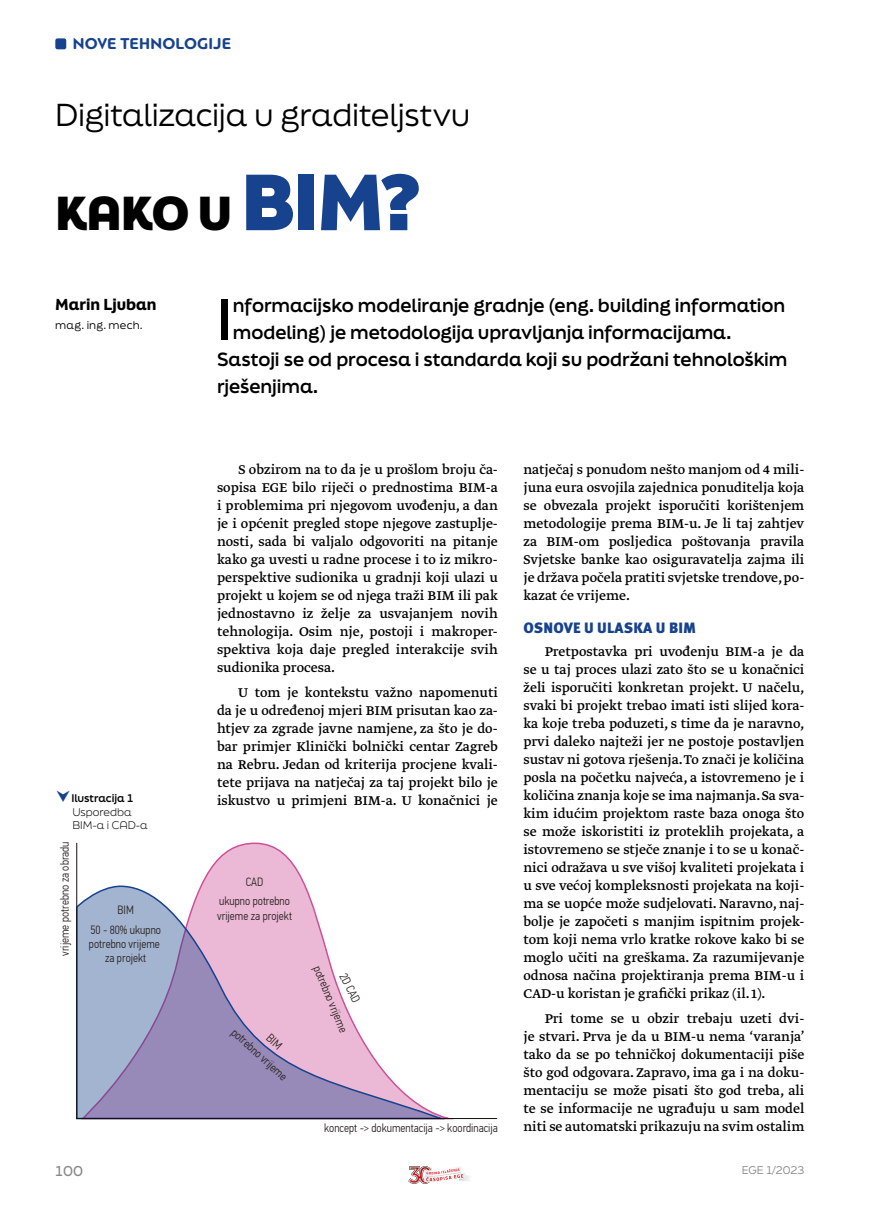
<style>
.page{position:relative;width:881px;height:1208px;background:#fff}
.page>*{position:absolute;margin:0;border:0;box-sizing:border-box;transform-origin:0 0}
.t1{font:700 54.45px "Final Six";color:#000}
.t2{font:800 45px "Final Six";color:#000}
.t3{font:30px "Final Six";letter-spacing:-.01em;color:#000}
.t4{font:700 18px "Final Six";letter-spacing:-.005em;color:#000}
.t5{font:700 16.5px "PF Bague Round Pro";letter-spacing:.01em;color:#17428d}
.t6{font:15px/18px "Greta Text Pro Regular Plus";color:#000;text-align:justify}
.t7{font:900 15px "Meta Pro";letter-spacing:.01em;color:#17428d}
.t8{font:900 15px "Final Six";color:#000}
.t9{font:500 13.5px "Final Six";color:#878787}
.t10{font:300 12px/19.6px "PF Din Text Cond Pro";color:#2b2523;text-align:center}
.t11{font:300 10.5px/12.6px "Final Six";color:#000}
.t12{font:10.5px "Final Six";letter-spacing:.02em;color:#000}
.t13{font:700 10.5px "Final Six";color:#000}
.t14{font:10.5px "Final Six";color:#878787}
.s1{font-size:75px;color:#17428d}
</style>
<div class="page">
<div style="left:55px;top:38px;width:11px;height:11px;background:#17428d;border-radius:2px"></div>
<svg style="left:408px;top:1166px;width:62px;height:17px"></svg>
<svg style="left:76px;top:842px;width:421px;height:277px"></svg>
<svg style="left:266px;top:1033px;width:16px;height:16px"></svg>
<p class="t5" style="left:73px;top:34px;width:160px">NOVE TEHNOLOGIJE</p>
<h3 class="t3" style="left:55px;top:93px;width:416px">Digitalizacija u graditeljstvu</h3>
<h2 class="t2" style="left:55px;top:180px;width:365px">KAKO U <span class="s1">BIM?</span></h2>
<p class="t8" style="left:55px;top:293px;width:103px">Marin Ljuban</p>
<p class="t12" style="left:55px;top:317px;width:89px">mag. ing. mech.</p>
<p class="t13" style="left:71px;top:790px;width:63px">Ilustracija 1</p>
<p class="t11" style="left:72px;top:805px;width:77px">Usporedba<br>BIM-a i CAD-a</p>
<p class="t10" style="left:55px;top:955px;width:115px;rotate:-90deg">vrijeme potrebno za obradu</p>
<p class="t10" style="left:90px;top:900px;width:72px">BIM<br>50 - 80% ukupno</p>
<p class="t10" style="left:89px;top:936px;width:72px;line-height:14.4px">potrebno vrijeme za projekt</p>
<h1 class="t1" style="left:217px;top:279px;width:17px">I</h1>
<p class="t4" style="left:233px;top:292px;width:553px">nformacijsko modeliranje gradnje (eng. building information</p>
<p class="t4" style="left:233px;top:319px;width:500px">modeling) je metodologija upravljanja informacijama.</p>
<p class="t4" style="left:217px;top:346px;width:571px">Sastoji se od procesa i standarda koji su podržani tehnološkim</p>
<p class="t4" style="left:217px;top:373px;width:103px">rješenjima.</p>
<p class="t6" style="left:217px;top:461px;width:282px;text-indent:21px">S obzirom na to da je u prošlom broju ča&shy;sopisa EGE bilo riječi o prednostima BIM-a i problemima pri njegovom uvođenju, a dan je i općenit pregled stope njegove zastuplje&shy;nosti, sada bi valjalo odgovoriti na pitanje kako ga uvesti u radne procese i to iz mikro&shy;perspektive sudionika u gradnji koji ulazi u projekt u kojem se od njega traži BIM ili pak jednostavno iz želje za usvajanjem novih tehnologija. Osim nje, postoji i makroper&shy;spektiva koja daje pregled interakcije svih sudionika procesa.</p>
<p class="t6" style="left:217px;top:684px;width:282px;text-indent:21px">U tom je kontekstu važno napomenuti da je u određenoj mjeri BIM prisutan kao za&shy;htjev za zgrade javne namjene, za što je do&shy;bar primjer Klinički bolnički centar Zagreb na Rebru. Jedan od kriterija procjene kvali&shy;tete prijava na natječaj za taj projekt bilo je iskustvo u primjeni BIM-a. U konačnici je</p>
<p class="t10" style="left:219px;top:872px;width:72px;line-height:18.9px">CAD<br>ukupno potrebno</p>
<p class="t10" style="left:217px;top:905px;width:76px">vrijeme za projekt</p>
<p class="t10" style="left:239px;top:1023px;width:72px;rotate:42deg">potrebno vrijeme</p>
<p class="t10" style="left:326px;top:962px;width:72px;rotate:67deg">potrebno vrijeme</p>
<p class="t10" style="left:351px;top:969px;width:33px;rotate:63deg">2D CAD</p>
<p class="t10" style="left:324px;top:1118px;width:175px">koncept -&gt; dokumentacija -&gt; koordinacija</p>
<p class="t6" style="left:523px;top:461px;width:282px">natječaj s ponudom nešto manjom od 4 mili&shy;juna eura osvojila zajednica ponuditelja koja se obvezala projekt isporučiti korištenjem metodologije prema BIM-u. Je li taj zahtjev za BIM-om posljedica poštovanja pravila Svjetske banke kao osiguravatelja zajma ili je država počela pratiti svjetske trendove, po&shy;kazat će vrijeme.</p>
<p class="t7" style="left:523px;top:618px;width:174px">OSNOVE U ULASKA U BIM</p>
<p class="t6" style="left:523px;top:642px;width:282px;text-indent:21px">Pretpostavka pri uvođenju BIM-a je da se u taj proces ulazi zato što se u konačnici želi isporučiti konkretan projekt. U načelu, svaki bi projekt trebao imati isti slijed kora&shy;ka koje treba poduzeti, s time da je naravno, prvi daleko najteži jer ne postoje postavljen sustav ni gotova rješenja. To znači je količina posla na početku najveća, a istovremeno je i količina znanja koje se ima najmanja. Sa sva&shy;kim idućim projektom raste baza onoga što se može iskoristiti iz proteklih projekata, a istovremeno se stječe znanje i to se u konač&shy;nici odražava u sve višoj kvaliteti projekata i u sve većoj kompleksnosti projekata na koji&shy;ma se uopće može sudjelovati. Naravno, naj&shy;bolje je započeti s manjim ispitnim projek&shy;tom koji nema vrlo kratke rokove kako bi se moglo učiti na greškama. Za razumijevanje odnosa načina projektiranja prema BIM-u i CAD-u koristan je grafički prikaz (il. 1).</p>
<p class="t6" style="left:523px;top:1009px;width:282px;text-indent:21px">Pri tome se u obzir trebaju uzeti dvi&shy;je stvari. Prva je da u BIM-u nema ‘varanja’ tako da se po tehničkoj dokumentaciji piše što god odgovara. Zapravo, ima ga i na doku&shy;mentaciju se može pisati što god treba, ali te se informacije ne ugrađuju u sam model niti se automatski prikazuju na svim ostalim</p>
<p class="t9" style="left:55px;top:1161px;width:29px">100</p>
<p class="t14" style="left:741px;top:1162px;width:64px">EGE 1/2023</p>
</div>
